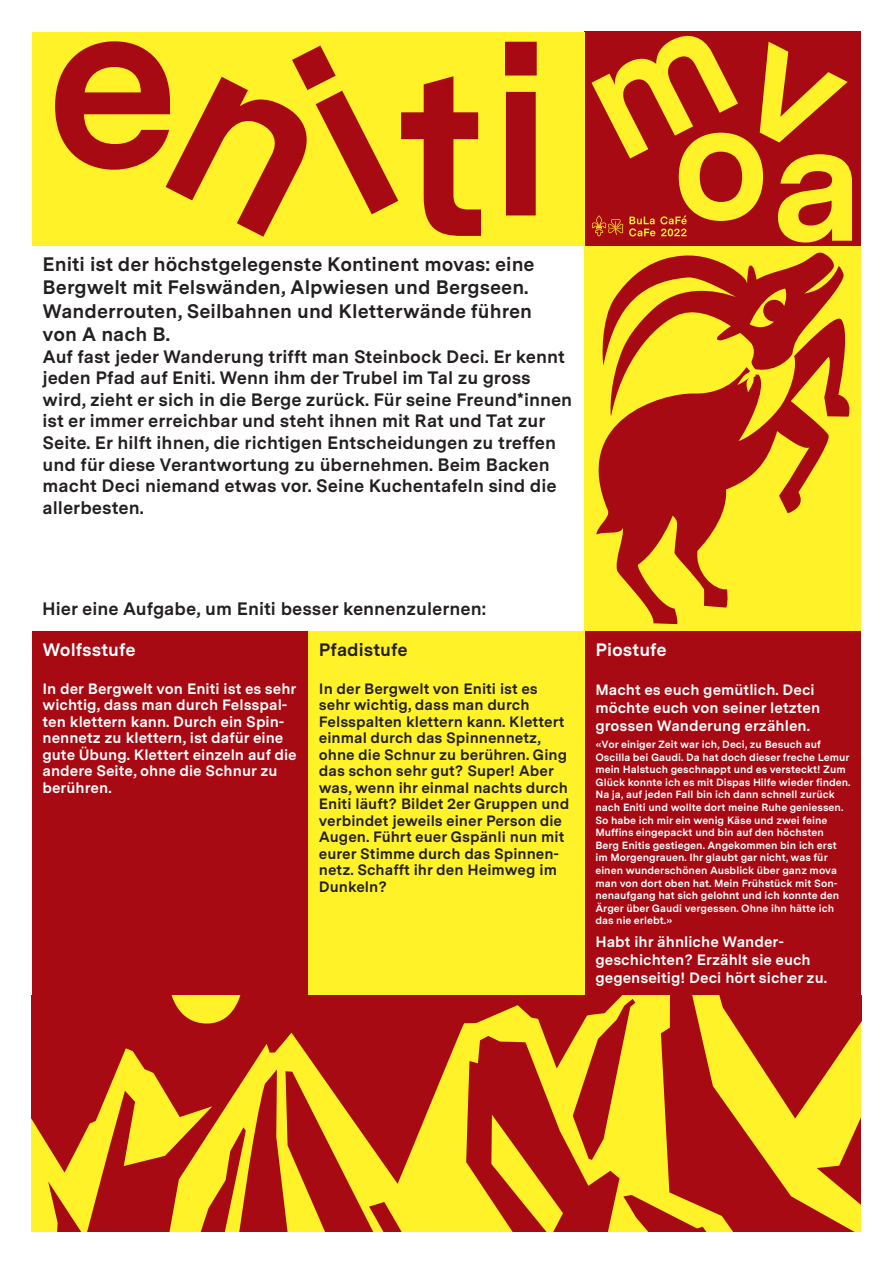
<style>
.page{position:relative;width:893px;height:1263px;background:#fff}
.page>*{position:absolute;margin:0;border:0;box-sizing:border-box;transform-origin:0 0}
.t1{font:700 240px "Messina Sans";color:#a70a12}
.t2{font:700 165px "Messina Sans";color:#fff229}
.bold_text{font:700 19.5px/23.4px "Messina Sans";color:#231f20}
.bold_text-2{font:700 18px/21.6px "Messina Sans";color:#231f20}
.bold_text-3{font:700 18px "Messina Sans";color:#fff}
.bold_text-4{font:700 15px/16.5px "Messina Sans";color:#231f20}
.bold_text_klein{font:700 15px/16.5px "Messina Sans";color:#fff}
.bold_text_klein-2{font:700 10.5px/12.6px "Messina Sans";color:#fff}
</style>
<div class="page">
<svg style="left:32px;top:995px;width:541px;height:236px;background:#bb4017"></svg>
<svg style="left:573px;top:995px;width:288px;height:236px;background:#d1791d"></svg>
<svg style="left:369px;top:1036px;width:250px;height:195px;background:#cf741c"></svg>
<svg style="left:134px;top:1069px;width:274px;height:162px;background:#cd6f1c"></svg>
<div style="left:585px;top:245px;width:276px;height:386px;background:#fff229"></div>
<svg style="left:608px;top:252px;width:236px;height:59px"></svg>
<svg style="left:596px;top:311px;width:254px;height:313px"></svg>
<div style="left:585px;top:31px;width:276px;height:215px;background:#a70a12"></div>
<div style="left:32px;top:32px;width:553px;height:214px;background:#fff229"></div>
<svg style="left:592px;top:215px;width:31px;height:21px"></svg>
<svg style="left:629px;top:215px;width:58px;height:21px"></svg>
<div style="left:32px;top:631px;width:276px;height:364px;background:#a70a12"></div>
<div style="left:585px;top:631px;width:276px;height:364px;background:#a70a12"></div>
<div style="left:308px;top:631px;width:277px;height:364px;background:#fff229"></div>
<p class="t1" style="left:44px;top:-97px;width:138px">e</p>
<p class="t1" style="left:398px;top:-28px;width:93px">t</p>
<p class="t1" style="left:487px;top:-49px;width:68px">i</p>
<p class="bold_text" style="left:43px;top:251px;width:494px">Eniti ist der höchstgelegenste Kontinent movas: eine<br>Bergwelt mit Felswänden, Alpwiesen und Bergseen.</p>
<p class="bold_text" style="left:43px;top:298px;width:491px">Wanderrouten, Seilbahnen und Kletterwände führen</p>
<p class="bold_text" style="left:43px;top:321px;width:129px">von A nach B.</p>
<p class="bold_text-2" style="left:43px;top:345px;width:531px">Auf fast jeder Wanderung trifft man Steinbock Deci. Er kennt jeden Pfad auf Eniti. Wenn ihm der Trubel im Tal zu gross wird, zieht er sich in die Berge zurück. Für seine Freund*innen ist er immer erreichbar und steht ihnen mit Rat und Tat zur Seite. Er hilft ihnen, die richtigen Entscheidungen zu treffen und für diese Verantwortung zu übernehmen. Beim Backen macht Deci niemand etwas vor. Seine Kuchentafeln sind die allerbesten.</p>
<p class="t2" style="left:671px;top:38px;width:101px">o</p>
<p class="t2" style="left:770px;top:59px;width:95px">a</p>
<p class="bold_text-2" style="left:42px;top:597px;width:446px">Hier eine Aufgabe, um Eniti besser kennenzulernen:</p>
<p class="bold_text-3" style="left:43px;top:636px;width:95px">Wolfsstufe</p>
<p class="bold_text_klein" style="left:43px;top:679px;width:256px">In der Bergwelt von Eniti ist es sehr wichtig, dass man durch Felsspal&shy;ten klettern kann. Durch ein Spin&shy;nennetz zu klettern, ist dafür eine gute Übung. Klettert einzeln auf die andere Seite, ohne die Schnur zu berühren.</p>
<p class="bold_text-2" style="left:319px;top:638px;width:90px">Pfadistufe</p>
<p class="bold_text-4" style="left:319px;top:679px;width:252px">In der Bergwelt von Eniti ist es sehr wichtig, dass man durch<br>Felsspalten klettern kann. Klettert einmal durch das Spinnennetz, ohne die Schnur zu berühren. Ging das schon sehr gut? Super! Aber was, wenn ihr einmal nachts durch<br>Eniti läuft? Bildet 2er Gruppen und verbindet jeweils einer Person die<br>Augen. Führt euer Gspänli nun mit eurer Stimme durch das Spinnen&shy;netz. Schafft ihr den Heimweg im<br>Dunkeln?</p>
<p class="bold_text-3" style="left:595px;top:636px;width:73px">Piostufe</p>
<p class="bold_text_klein" style="left:595px;top:680px;width:226px;line-height:18px">Macht es euch gemütlich. Deci möchte euch von seiner letzten grossen Wanderung erzählen.</p>
<p class="bold_text_klein-2" style="left:595px;top:737px;width:257px">«Vor einiger Zeit war ich, Deci, zu Besuch auf Oscilla bei Gaudi. Da hat doch dieser freche Lemur mein Halstuch geschnappt und es versteckt! Zum Glück konnte ich es mit Dispas Hilfe wieder finden.<br>Na ja, auf jeden Fall bin ich dann schnell zurück nach Eniti und wollte dort meine Ruhe geniessen.<br>So habe ich mir ein wenig Käse und zwei feine Muffins eingepackt und bin auf den höchsten<br>Berg Enitis gestiegen. Angekommen bin ich erst im Morgengrauen. Ihr glaubt gar nicht, was für einen wunderschönen Ausblick über ganz mova man von dort oben hat. Mein Frühstück mit Son&shy;nenaufgang hat sich gelohnt und ich konnte den Ärger über Gaudi vergessen. Ohne ihn hätte ich das nie erlebt.»</p>
<p class="bold_text_klein" style="left:595px;top:932px;width:233px;line-height:18px">Habt ihr ähnliche Wander&shy;geschichten? Erzählt sie euch gegenseitig! Deci hört sicher zu.</p>
</div>
